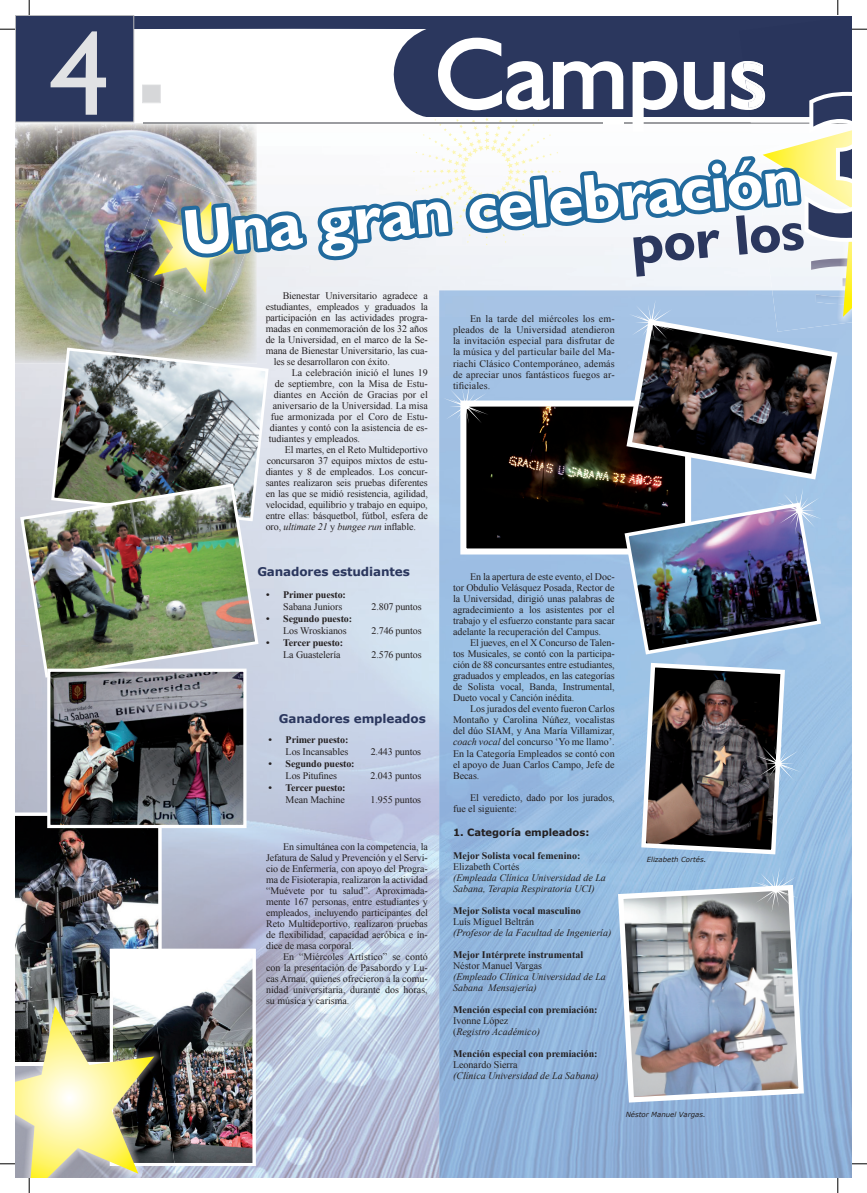
<style>
.page{position:relative;width:867px;height:1193px;background:#fff}
.page>*{position:absolute;margin:0;border:0;box-sizing:border-box;transform-origin:0 0}
.t1{font:700 201px "Humanist 521 BT";color:#2b375e}
.t2{font:120px "Humanist 521 BT";color:#e1e2e4}
.t3{font:100px "Humanist 521 BT";color:#fff}
.t4{font:700 64.5px "Humanist 521 BT";color:#fff}
.t5{font:700 56.9px "Humanist 521 BT";color:#2b375e}
.t6{font:700 12px "Verdana";letter-spacing:-.01em;color:#2b375e}
.t7{font:10px/11px "Times New Roman";letter-spacing:-.01em;color:#231f20;text-align:justify}
.t8{font:italic 10px/11px "Times New Roman";color:#231f20}
.t9{font:700 10px "Times New Roman";color:#231f20}
.t10{font:700 10px "Verdana";color:#231f20}
.t11{font:italic 7px "Verdana";color:#231f20}
.s1{font-style:normal}
.s2{font-style:italic}
</style>
<div class="page">
<div style="left:40px;top:16px;width:811px;height:101px;background:#2b375e"></div>
<div style="left:15px;top:15px;width:119px;height:107px;background:#2b375e;border:1px solid #b8b9bc"></div>
<svg style="left:29px;top:0;width:1px;height:15px"></svg>
<svg style="left:837px;top:0;width:1px;height:15px"></svg>
<img style="left:0;top:26px;width:866px;height:1166px">
<h2 class="t2" style="left:50px;top:0;width:62px">4</h2>
<h3 class="t3" style="left:435px;top:12px;width:333px">Campus</h3>
<h1 class="t1" style="left:799px;top:42px;width:111px">3</h1>
<h3 class="t4" style="left:179px;top:193px;width:619px;rotate:-5deg">Una gran celebración</h3>
<h3 class="t5" style="left:627px;top:209px;width:175px;rotate:-5deg">por los</h3>
<p class="t7" style="left:282px;top:290px;width:146px">Bienestar Universitario agradece a</p>
<p class="t7" style="left:265px;top:301px;width:164px">estudiantes, empleados y graduados la</p>
<p class="t7" style="left:265px;top:312px;width:164px">participación en las actividades progra-</p>
<p class="t7" style="left:265px;top:323px;width:163px">madas en conmemoración de los 32 años</p>
<p class="t7" style="left:265px;top:334px;width:164px">de la Universidad, en el marco de la Se-</p>
<p class="t7" style="left:265px;top:345px;width:164px">mana de Bienestar Universitario, las cua-</p>
<p class="t7" style="left:273px;top:356px;width:118px">les se desarrollaron con éxito.</p>
<p class="t7" style="left:291px;top:367px;width:137px">La celebración inició el lunes 19</p>
<p class="t7" style="left:274px;top:378px;width:154px">de septiembre, con la Misa de Estu-</p>
<p class="t7" style="left:273px;top:389px;width:155px">diantes en Acción de Gracias por el</p>
<p class="t7" style="left:272px;top:400px;width:157px">aniversario de la Universidad. La misa</p>
<p class="t7" style="left:270px;top:411px;width:159px">fue armonizada por el Coro de Estu-</p>
<p class="t7" style="left:269px;top:422px;width:159px">diantes y contó con la asistencia de es-</p>
<p class="t7" style="left:268px;top:433px;width:93px">tudiantes y empleados.</p>
<p class="t7" style="left:284px;top:444px;width:145px">El martes, en el Reto Multideportivo</p>
<p class="t7" style="left:266px;top:455px;width:162px">concursaron 37 equipos mixtos de estu-</p>
<p class="t7" style="left:265px;top:466px;width:164px">diantes y 8 de empleados. Los concur-</p>
<p class="t7" style="left:265px;top:477px;width:164px">santes realizaron seis pruebas diferentes</p>
<p class="t7" style="left:265px;top:488px;width:164px">en las que se midió resistencia, agilidad,</p>
<p class="t7" style="left:265px;top:499px;width:164px">velocidad, equilibrio y trabajo en equipo,</p>
<p class="t7" style="left:265px;top:510px;width:164px">entre ellas: básquetbol, fútbol, esfera de</p>
<p class="t8" style="left:265px;top:521px;width:152px"><span class="s1">oro,</span> ultimate 21 <span class="s1">y</span> bungee run <span class="s1">inflable.</span></p>
<p class="t6" style="left:257px;top:562px;width:154px">Ganadores estudiantes</p>
<p class="t9" style="left:266px;top:587px;width:81px">• Primer puesto:</p>
<p class="t7" style="left:283px;top:600px;width:60px">Sabana Juniors</p>
<p class="t7" style="left:371px;top:600px;width:52px">2.807 puntos</p>
<p class="t9" style="left:266px;top:611px;width:87px">• Segundo puesto:</p>
<p class="t7" style="left:283px;top:624px;width:65px">Los Wroskianos</p>
<p class="t7" style="left:371px;top:624px;width:52px">2.746 puntos</p>
<p class="t9" style="left:266px;top:635px;width:78px">• Tercer puesto:</p>
<p class="t7" style="left:283px;top:648px;width:59px">La Guastelería</p>
<p class="t7" style="left:371px;top:648px;width:52px">2.576 puntos</p>
<p class="t6" style="left:279px;top:709px;width:148px">Ganadores empleados</p>
<p class="t9" style="left:268px;top:733px;width:81px">• Primer puesto:</p>
<p class="t7" style="left:285px;top:746px;width:64px">Los Incansables</p>
<p class="t7" style="left:370px;top:746px;width:52px">2.443 puntos</p>
<p class="t9" style="left:268px;top:757px;width:87px">• Segundo puesto:</p>
<p class="t7" style="left:285px;top:770px;width:53px">Los Pitufines</p>
<p class="t7" style="left:370px;top:770px;width:52px">2.043 puntos</p>
<p class="t9" style="left:268px;top:781px;width:78px">• Tercer puesto:</p>
<p class="t7" style="left:285px;top:794px;width:61px">Mean Machine</p>
<p class="t7" style="left:370px;top:794px;width:52px">1.955 puntos</p>
<p class="t7" style="left:266px;top:840px;width:163px;text-indent:17px">En simultánea con la competencia, la Jefatura de Salud y Prevención y el Servi&shy;cio de Enfermería, con apoyo del Progra&shy;ma de Fisioterapia, realizaron la actividad “Muévete por tu salud”. Aproximada&shy;mente 167 personas, entre estudiantes y empleados, incluyendo participantes del Reto Multideportivo, realizaron pruebas de flexibilidad, capacidad aeróbica e ín&shy;dice de masa corporal.</p>
<p class="t7" style="left:266px;top:950px;width:163px;text-indent:17px">En “Miércoles Artístico” se contó con la presentación de Pasabordo y Lu&shy;cas Arnau, quienes ofrecieron a la comu&shy;nidad universitaria, durante dos horas, su música y carisma.</p>
<p class="t7" style="left:453px;top:313px;width:163px;text-indent:17px">En la tarde del miércoles los em&shy;pleados de la Universidad atendieron la invitación especial para disfrutar de la música y del particular baile del Ma-</p>
<p class="t7" style="left:453px;top:358px;width:163px">riachi Clásico Contemporáneo, además de apreciar unos fantásticos fuegos ar&shy;tificiales.</p>
<p class="t7" style="left:453px;top:571px;width:163px;text-indent:17px">En la apertura de este evento, el Doc&shy;tor Obdulio Velásquez Posada, Rector de la Universidad, dirigió unas palabras de agradecimiento a los asistentes por el trabajo y el esfuerzo constante para sacar adelante la recuperación del Campus.</p>
<p class="t7" style="left:453px;top:637px;width:163px;text-indent:17px">El jueves, en el X Concurso de Talen&shy;tos Musicales, se contó con la participa&shy;ción de 88 concursantes entre estudiantes, graduados y empleados, en las categorías de Solista vocal, Banda, Instrumental, Dueto vocal y Canción inédita.</p>
<p class="t7" style="left:453px;top:703px;width:163px;text-indent:17px">Los jurados del evento fueron Carlos Montaño y Carolina Núñez, vocalistas del dúo SIAM, y Ana María Villamizar, <span class="s2">coach vocal</span> del concurso ‘Yo me llamo’.<br>En la Categoría Empleados se contó con el apoyo de Juan Carlos Campo, Jefe de Becas.</p>
<p class="t7" style="left:453px;top:791px;width:163px;text-indent:17px">El veredicto, dado por los jurados, fue el siguiente:</p>
<p class="t10" style="left:453px;top:824px;width:138px">1. Categoría empleados:</p>
<p class="t9" style="left:453px;top:848px;width:129px">Mejor Solista vocal femenino:</p>
<p class="t7" style="left:453px;top:860px;width:68px">Elizabeth Cortés</p>
<p class="t8" style="left:453px;top:871px;width:154px">(Empleada Clínica Universidad de La<br>Sabana, Terapia Respiratoria UCI)</p>
<p class="t9" style="left:453px;top:903px;width:129px">Mejor Solista vocal masculino</p>
<p class="t7" style="left:453px;top:915px;width:83px">Luís Miguel Beltrán</p>
<p class="t8" style="left:453px;top:926px;width:160px">(Profesor de la Facultad de Ingeniería)</p>
<p class="t9" style="left:453px;top:947px;width:132px">Mejor Intérprete instrumental</p>
<p class="t7" style="left:453px;top:959px;width:91px">Néstor Manuel Vargas</p>
<p class="t8" style="left:453px;top:970px;width:154px">(Empleado Clínica Universidad de La<br>Sabana Mensajería)</p>
<p class="t9" style="left:453px;top:1002px;width:146px">Mención especial con premiación:</p>
<p class="t8" style="left:453px;top:1014px;width:88px"><span class="s1">Ivonne López (</span>Registro Académico)</p>
<p class="t9" style="left:453px;top:1046px;width:146px">Mención especial con premiación:</p>
<p class="t7" style="left:453px;top:1058px;width:66px">Leonardo Sierra</p>
<p class="t8" style="left:453px;top:1069px;width:147px">(Clínica Universidad de La Sabana)</p>
<p class="t11" style="left:646px;top:854px;width:61px">Elizabeth Cortés.</p>
<p class="t11" style="left:625px;top:1109px;width:81px">Néstor Manuel Vargas.</p>
</div>
